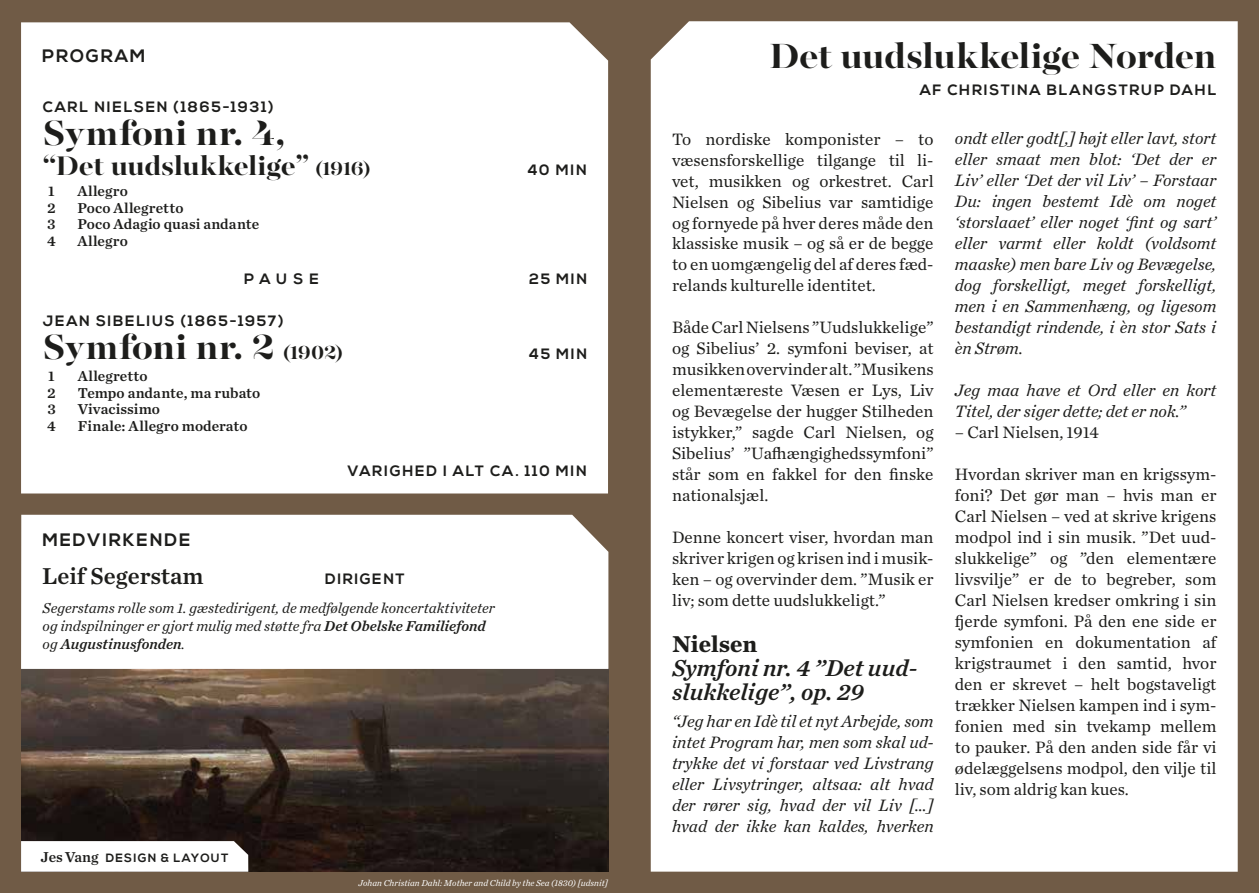
<style>
.page{position:relative;width:1259px;height:893px;background:#fff}
.page>*{position:absolute;margin:0;border:0;box-sizing:border-box;transform-origin:0 0}
.t1{font:700 39px "Majesti Banner";letter-spacing:.015em;color:#1d1d1b}
.t2{font:700 39px "Majesti Banner";letter-spacing:-.005em;color:#1d1d1b}
.t3{font:700 30px "Majesti Banner";letter-spacing:-.01em;color:#1d1d1b}
.t4{font:italic 24px/24px "Chronicle Text G1 Semi";color:#1d1d1b}
.t5{font:24px "Chronicle Text G1 Semi";color:#1d1d1b}
.t6{font:700 24px "Chronicle Text G1";color:#1d1d1b}
.t7{font:700 18px "Nexa";letter-spacing:.1em;color:#1d1d1b}
.t8{font:17.25px/21px "Chronicle Text G1";color:#1d1d1b;text-align:justify}
.t9{font:italic 17.25px/21px "Chronicle Text G1";color:#1d1d1b;text-align:justify}
.t10{font:italic 15px/18px "Chronicle Text G1";letter-spacing:-.005em;color:#1d1d1b}
.t11{font:15px/16.5px "Chronicle Text G1 Semi";letter-spacing:.01em;color:#1d1d1b}
.t12{font:700 15px "Nexa";letter-spacing:.115em;color:#1d1d1b}
.t13{font:italic 15px "Chronicle Text G1 Semi";color:#1d1d1b}
.t14{font:700 12px "Nexa";letter-spacing:.1em;color:#1d1d1b}
.t15{font:italic 9px "Chronicle Text G1";color:#fff}
.s1{font-size:21px}
.s2{font-family:"Chronicle Text G1 Semi"}
.s3{font-family:"Chronicle Text G1"}
.s4{font-family:"Chronicle Text G1 Semi";font-weight:400;font-size:15px}
</style>
<div class="page">
<div style="left:0;top:0;width:629px;height:893px;background:#705b46"></div>
<div style="left:629px;top:0;width:630px;height:893px;background:#705b46"></div>
<div style="left:651px;top:21px;width:586px;height:851px;background:#fff"></div>
<div style="left:21px;top:22px;width:587px;height:471px;background:#fff"></div>
<img style="left:21px;top:669px;width:587px;height:203px">
<div style="left:21px;top:515px;width:587px;height:154px;background:#fff"></div>
<svg style="left:21px;top:841px;width:227px;height:31px;background:#f9f8f8"></svg>
<p class="t7" style="left:42px;top:45px;width:105px">PROGRAM</p>
<p class="t12" style="left:43px;top:98px;width:232px">CARL NIELSEN (1865-1931)</p>
<h1 class="t1" style="left:43px;top:107px;width:244px">Symfoni nr. 4,</h1>
<h2 class="t3" style="left:43px;top:146px;width:329px">“Det uudslukkelige” <span class="s1">(1916)</span></h2>
<p class="t11" style="left:47px;top:182px;width:10px;text-align:justify">1<br>2<br>3<br>4</p>
<p class="t11" style="left:77px;top:182px;width:183px">Allegro<br>Poco Allegretto<br>Poco Adagio quasi andante<br>Allegro</p>
<p class="t12" style="left:527px;top:161px;width:61px">40 MIN</p>
<p class="t12" style="left:244px;top:270px;width:76px">PAUSE</p>
<p class="t12" style="left:529px;top:270px;width:59px">25 MIN</p>
<p class="t12" style="left:43px;top:312px;width:242px">JEAN SIBELIUS (1865-1957)</p>
<h1 class="t1" style="left:43px;top:321px;width:301px">Symfoni nr. 2 <span class="s1">(1902)</span></h1>
<p class="t11" style="left:47px;top:367px;width:10px;text-align:justify">1<br>2<br>3<br>4</p>
<p class="t11" style="left:78px;top:367px;width:184px">Allegretto<br>Tempo andante, ma rubato<br>Vivacissimo<br>Finale: Allegro moderato</p>
<p class="t12" style="left:529px;top:345px;width:60px">45 MIN</p>
<p class="t12" style="left:347px;top:462px;width:241px">VARIGHED I ALT CA. 110 MIN</p>
<p class="t7" style="left:42px;top:529px;width:149px">MEDVIRKENDE</p>
<h3 class="t5" style="left:42px;top:557px;width:163px">Leif Segerstam</h3>
<p class="t12" style="left:325px;top:570px;width:81px">DIRIGENT</p>
<p class="t10" style="left:43px;top:598px;width:454px">Segerstams rolle som 1. gæstedirigent, de medfølgende koncertaktiviteter og indspilninger er gjort mulig med støtte fra <span class="s2">Det Obelske Familiefond</span></p>
<p class="t13" style="left:43px;top:632px;width:144px"><span class="s3">og</span> Augustinusfonden<span class="s3">.</span></p>
<p class="t14" style="left:40px;top:851px;width:189px"><span class="s4">Jes Vang</span> DESIGN &amp; LAYOUT</p>
<p class="t15" style="left:358px;top:876px;width:251px">Johan Christian Dahl: Mother and Child by the Sea (1830) [udsnit]</p>
<h1 class="t2" style="left:769px;top:30px;width:448px">Det uudslukkelige Norden</h1>
<p class="t12" style="left:919px;top:81px;width:298px">AF CHRISTINA BLANGSTRUP DAHL</p>
<p class="t8" style="left:672px;top:127px;width:263px">To nordiske komponister – to væsensforskellige tilgange til li&shy;vet, musikken og orkestret. Carl Nielsen og Sibelius var samtidige og fornyede på hver deres måde den klassiske musik – og så er de begge to en uomgængelig del af deres fæd&shy;relands kulturelle identitet.</p>
<p class="t8" style="left:672px;top:316px;width:263px">Både Carl Nielsens ”Uudslukkelige” og Sibelius’ 2. symfoni beviser, at musikken overvinder alt. ”Musikens elementæreste Væsen er Lys, Liv og Bevægelse der hugger Stilheden istykker,” sagde Carl Nielsen, og Sibelius’ ”Uafhængighedssymfoni” står som en fakkel for den finske nationalsjæl.</p>
<p class="t8" style="left:672px;top:526px;width:263px">Denne koncert viser, hvordan man skriver krigen og krisen ind i musik&shy;ken – og overvinder dem. ”Musik er liv; som dette uudslukkeligt.”</p>
<h3 class="t6" style="left:672px;top:624px;width:87px">Nielsen</h3>
<h3 class="t4" style="left:672px;top:654px;width:247px">Symfoni nr. 4 ”Det uud&shy;slukkelige”, op. 29</h3>
<p class="t9" style="left:672px;top:709px;width:263px">“Jeg har en Idè til et nyt Arbejde, som intet Program har, men som skal ud&shy;trykke det vi forstaar ved Livstrang eller Livsytringer, altsaa: alt hvad der rører sig, hvad der vil Liv […] hvad der ikke kan kaldes, hverken</p>
<p class="t9" style="left:955px;top:127px;width:263px">ondt eller godt[,] højt eller lavt, stort eller smaat men blot: ‘Det der er Liv’ eller ‘Det der vil Liv’ – Forstaar Du: ingen bestemt Idè om noget ‘storslaaet’ eller noget ‘fint og sart’ eller varmt eller koldt (voldsomt maaske) men bare Liv og Bevægelse, dog forskelligt, meget forskelligt, men i en Sammenhæng, og ligesom bestandigt rindende, i èn stor Sats i èn Strøm.</p>
<p class="t9" style="left:955px;top:379px;width:263px">Jeg maa have et Ord eller en kort<br>Titel, der siger dette; det er nok.”</p>
<p class="t8" style="left:955px;top:421px;width:146px">– Carl Nielsen, 1914</p>
<p class="t8" style="left:955px;top:463px;width:263px">Hvordan skriver man en krigssym&shy;foni? Det gør man – hvis man er Carl Nielsen – ved at skrive krigens modpol ind i sin musik. ”Det uud&shy;slukkelige” og ”den elementære livsvilje” er de to begreber, som Carl Nielsen kredser omkring i sin fjerde symfoni. På den ene side er symfonien en dokumentation af krigstraumet i den samtid, hvor den er skrevet – helt bogstaveligt trækker Nielsen kampen ind i sym&shy;fonien med sin tvekamp mellem to pauker. På den anden side får vi ødelæggelsens modpol, den vilje til liv, som aldrig kan kues.</p>
</div>
